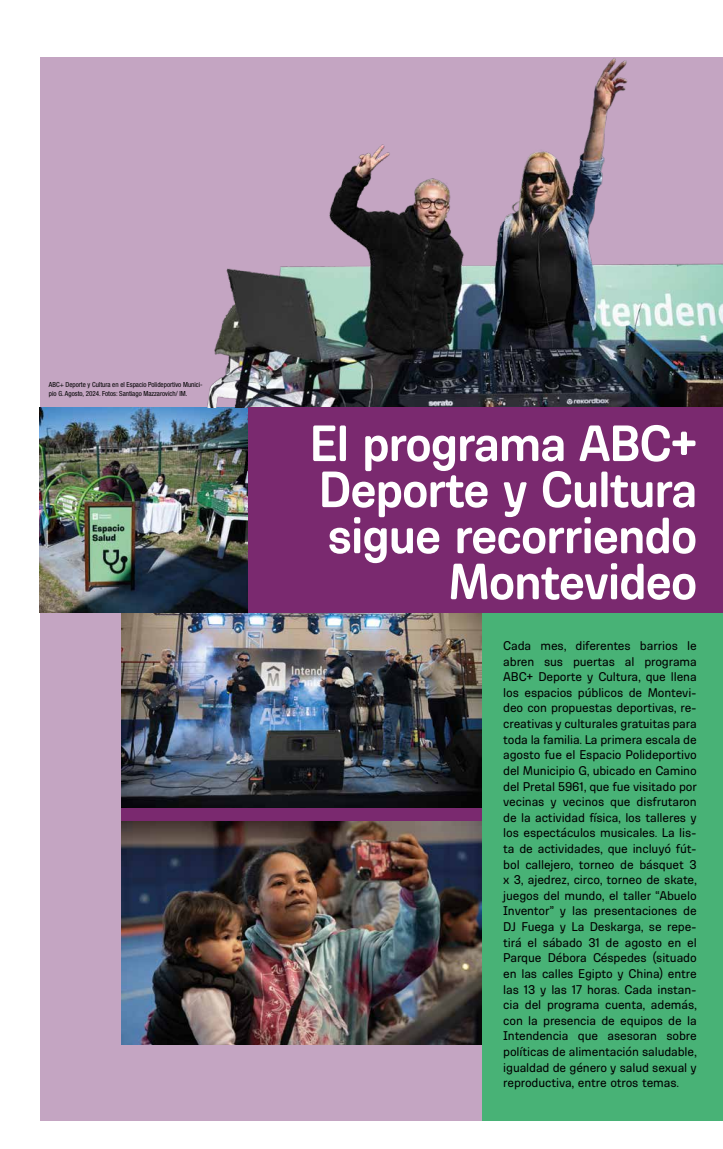
<style>
.page{position:relative;width:723px;height:1149px;background:#fff}
.page>*{position:absolute;margin:0;border:0;box-sizing:border-box;transform-origin:0 0}
.t1{font:700 52px/46px "Ciudadana";letter-spacing:-.025em;color:#fff;text-align:right}
.t2{font:13px/15.6px "Ciudadana";letter-spacing:-.01em;color:#000;text-align:justify}
.t3{font:condensed 7px/8.4px "Helvetica Neue LT Std";color:#000}
</style>
<div class="page">
<div style="left:41px;top:57px;width:682px;height:1063px;background:#c4a5c2"></div>
<img style="left:121px;top:612px;width:361px;height:195px">
<img style="left:121px;top:820px;width:361px;height:223px">
<img style="left:40px;top:407px;width:208px;height:205px">
<img style="left:207px;top:58px;width:516px;height:349px">
<div style="left:248px;top:407px;width:475px;height:205px;background:#7a296f"></div>
<div style="left:121px;top:807px;width:420px;height:13px;background:#7a296f"></div>
<div style="left:482px;top:612px;width:241px;height:508px;background:#48b276"></div>
<p class="t3" style="left:49px;top:380px;width:155px">ABC+ Deporte y Cultura en el Espacio Polideportivo Munici&shy;pio G. Agosto, 2024. Fotos: Santiago Mazzarovich/ IM.</p>
<h1 class="t1" style="left:310px;top:419px;width:389px">El programa ABC+<br>Deporte y Cultura sigue recorriendo<br>Montevideo</h1>
<p class="t2" style="left:503px;top:637px;width:195px">Cada mes, diferentes barrios le abren sus puertas al programa ABC+ Deporte y Cultura, que llena los espacios públicos de Montevi&shy;deo con propuestas deportivas, re&shy;creativas y culturales gratuitas para toda la familia. La primera escala de agosto fue el Espacio Polideportivo del Municipio G, ubicado en Camino del Pretal 5961, que fue visitado por vecinas y vecinos que disfrutaron de la actividad física, los talleres y los espectáculos musicales. La lis&shy;ta de actividades, que incluyó fút&shy;bol callejero, torneo de básquet 3 x 3, ajedrez, circo, torneo de skate, juegos del mundo, el taller “Abuelo Inventor” y las presentaciones de DJ Fuega y La Deskarga, se repe&shy;tirá el sábado 31 de agosto en el Parque Débora Céspedes (situado en las calles Egipto y China) entre las 13 y las 17 horas. Cada instan&shy;cia del programa cuenta, además, con la presencia de equipos de la Intendencia que asesoran sobre políticas de alimentación saludable, igualdad de género y salud sexual y reproductiva, entre otros temas.</p>
</div>
